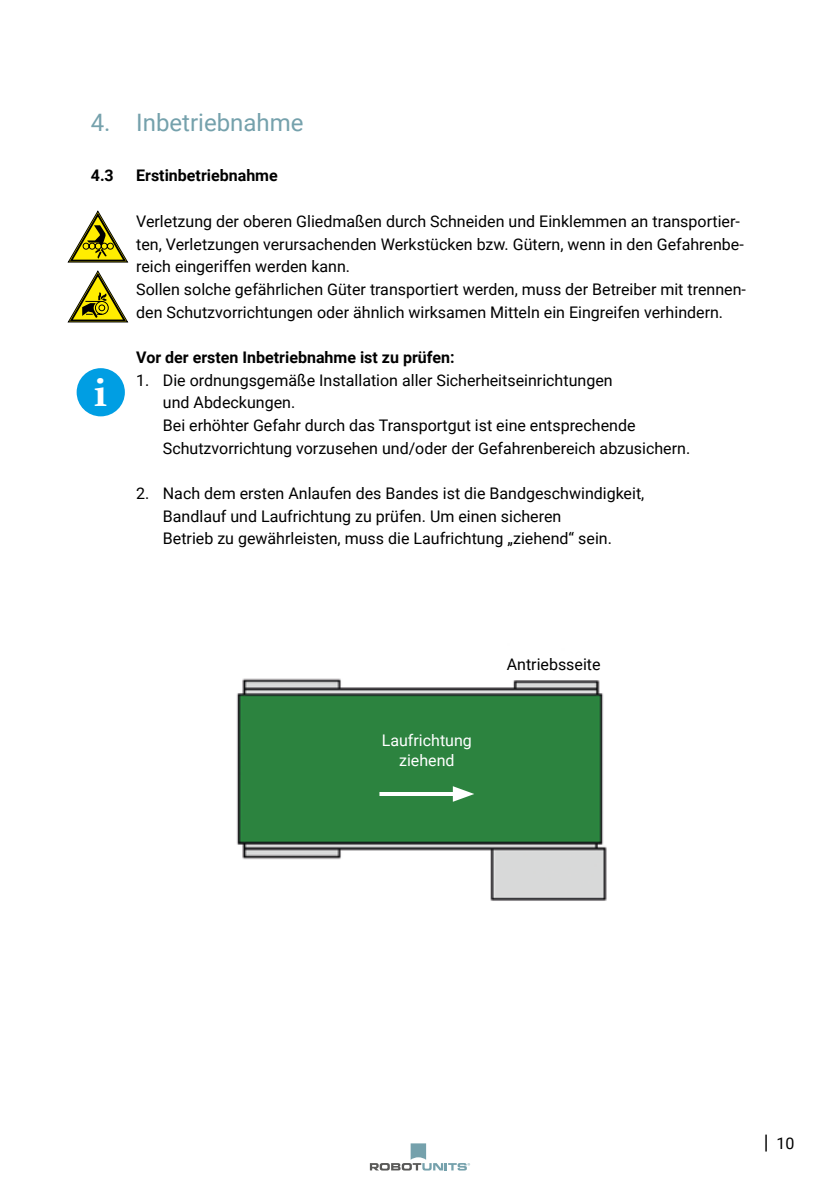
<style>
.page{position:relative;width:840px;height:1191px;background:#fff}
.page>*{position:absolute;margin:0;border:0;box-sizing:border-box;transform-origin:0 0}
.t1{font:700 39.8px "Constantia";color:#fff}
.t2{font:24px "Roboto";color:#75a1ac}
.t3{font:16px/22.6px "Roboto";color:#000}
.t4{font:700 16px "Roboto";color:#000}
.t5{font:16px/19.2px "Roboto";color:#fff;text-align:center}
.s1{font-size:20px}
</style>
<div class="page">
<svg style="left:369px;top:1143px;width:101px;height:27px"></svg>
<img style="left:236px;top:678px;width:371px;height:223px">
<div style="left:77px;top:368px;width:48px;height:48px;background:#009ee3;border-radius:50%"></div>
<svg style="left:68px;top:211px;width:60px;height:52px"></svg>
<svg style="left:68px;top:271px;width:60px;height:52px"></svg>
<hr style="left:379px;top:792px;width:81px;height:4px;background:#fff">
<svg style="left:452px;top:786px;width:22px;height:16px"></svg>
<h2 class="t2" style="left:91px;top:106px;width:214px">4. Inbetriebnahme</h2>
<p class="t4" style="left:91px;top:165px;width:25px">4.3</p>
<p class="t4" style="left:136px;top:165px;width:143px">Erstinbetriebnahme</p>
<p class="t3" style="left:136px;top:209px;width:611px">Verletzung der oberen Gliedmaßen durch Schneiden und Einklemmen an transportier&shy;ten, Verletzungen verursachenden Werkstücken bzw. Gütern, wenn in den Gefahrenbe&shy;reich eingeriffen werden kann.<br>Sollen solche gefährlichen Güter transportiert werden, muss der Betreiber mit trennen&shy;den Schutzvorrichtungen oder ähnlich wirksamen Mitteln ein Eingreifen verhindern.</p>
<p class="t4" style="left:136px;top:346px;width:319px">Vor der ersten Inbetriebnahme ist zu prüfen:</p>
<p class="t3" style="left:163px;top:368px;width:528px;text-indent:-27px">1. Die ordnungsgemäße Installation aller Sicherheitseinrichtungen<br>und Abdeckungen.<br>Bei erhöhter Gefahr durch das Transportgut ist eine entsprechende Schutzvorrichtung vorzusehen und/oder der Gefahrenbereich abzusichern.</p>
<p class="t3" style="left:163px;top:481px;width:482px;text-indent:-27px">2. Nach dem ersten Anlaufen des Bandes ist die Bandgeschwindigkeit,<br>Bandlauf und Laufrichtung zu prüfen. Um einen sicheren<br>Betrieb zu gewährleisten, muss die Laufrichtung „ziehend“ sein.</p>
<h1 class="t1" style="left:94px;top:364px;width:15px">i</h1>
<p class="t5" style="left:381px;top:730px;width:92px">Laufrichtung ziehend</p>
<p class="t3" style="left:506px;top:652px;width:95px">Antriebsseite</p>
<p class="t3" style="left:763px;top:1131px;width:32px"><span class="s1">|</span> 10</p>
</div>
